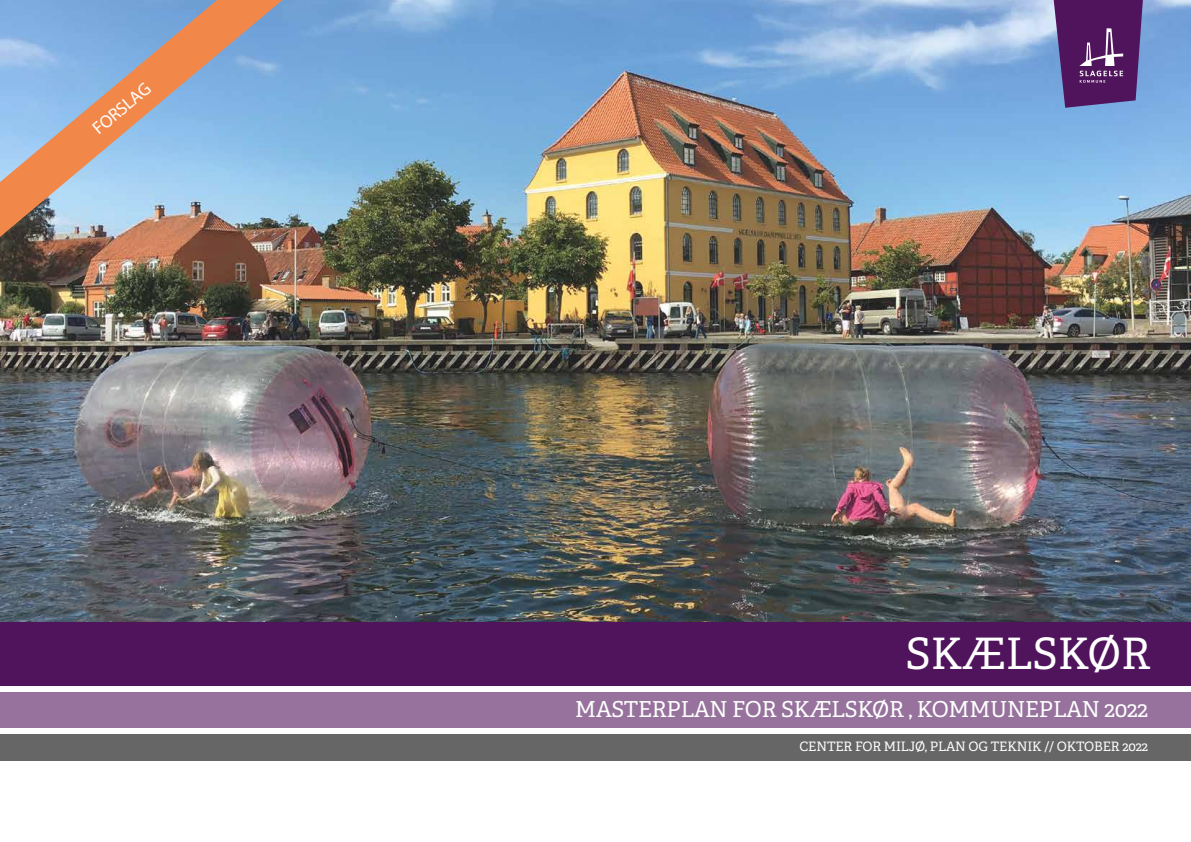
<style>
.page{position:relative;width:1191px;height:842px;background:#fff}
.page>*{position:absolute;margin:0;border:0;box-sizing:border-box;transform-origin:0 0}
.t1{font:43.3px "Adelle";color:#fff}
.t2{font:22px "Adelle";letter-spacing:-.01em;color:#fff}
.t3{font:18px "Myriad Pro";color:#fff}
.t4{font:13px "Adelle";letter-spacing:-.01em;color:#fff}
</style>
<div class="page">
<img style="left:0;top:0;width:1191px;height:622px">
<svg style="left:1053px;top:0;width:89px;height:108px;background:#5e3476"></svg>
<div style="left:0;top:692px;width:1191px;height:35px;background:#96729d"></div>
<div style="left:0;top:734px;width:1191px;height:26px;background:#666"></div>
<div style="left:0;top:622px;width:1191px;height:63px;background:#50145c"></div>
<svg style="left:0;top:0;width:282px;height:237px;background:#a3adbe"></svg>
<h3 class="t3" style="left:88px;top:122px;width:71px;rotate:-40deg">FORSLAG</h3>
<h1 class="t1" style="left:905px;top:627px;width:247px">SKÆLSKØR</h1>
<h2 class="t2" style="left:575px;top:695px;width:574px">MASTERPLAN FOR SKÆLSKØR , KOMMUNEPLAN 2022</h2>
<p class="t4" style="left:799px;top:739px;width:350px">CENTER FOR MILJØ, PLAN OG TEKNIK // OKTOBER 2022</p>
</div>
